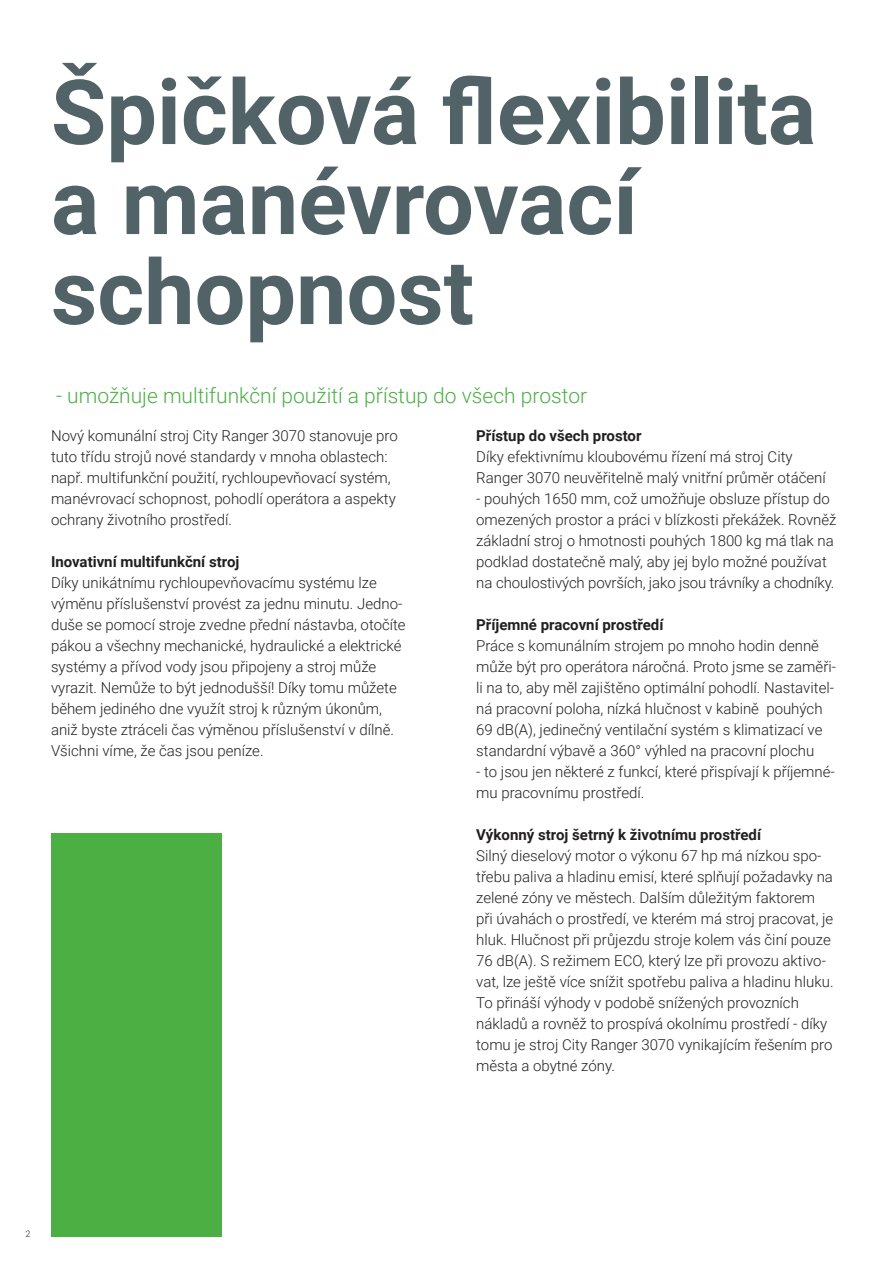
<style>
.page{position:relative;width:893px;height:1263px;background:#fff}
.page>*{position:absolute;margin:0;border:0;box-sizing:border-box;transform-origin:0 0}
.t1{font:700 90px/90px "Roboto";color:#526367}
.t2{font:300 21px "Roboto";color:#4baf44}
.t3{font:300 15px/21px "Roboto";color:#221f1f}
.t4{font:700 15px "Roboto";color:#221f1f}
.t5{font:300 9px "Roboto";color:#221f1f}
</style>
<div class="page">
<div style="left:51px;top:833px;width:170px;height:404px;background:#4baf44"></div>
<h1 class="t1" style="left:51px;top:64px;width:766px">Špičková flexibilita a manévrovací schopnost</h1>
<h2 class="t2" style="left:56px;top:381px;width:533px">- umožňuje multifunkční použití a přístup do všech prostor</h2>
<p class="t3" style="left:51px;top:426px;width:348px">Nový komunální stroj City Ranger 3070 stanovuje pro tuto třídu strojů nové standardy v mnoha oblastech: např. multifunkční použití, rychloupevňovací systém, manévrovací schopnost, pohodlí operátora a aspekty ochrany životního prostředí.</p>
<p class="t4" style="left:51px;top:551px;width:190px">Inovativní multifunkční stroj</p>
<p class="t3" style="left:51px;top:571px;width:356px">Díky unikátnímu rychloupevňovacímu systému lze výměnu příslušenství provést za jednu minutu. Jedno&shy;duše se pomocí stroje zvedne přední nástavba, otočíte pákou a všechny mechanické, hydraulické a elektrické systémy a přívod vody jsou připojeny a stroj může vyrazit. Nemůže to být jednodušší! Díky tomu můžete během jediného dne využít stroj k různým úkonům, aniž byste ztráceli čas výměnou příslušenství v dílně.<br>Všichni víme, že čas jsou peníze.</p>
<p class="t4" style="left:476px;top:425px;width:167px">Přístup do všech prostor</p>
<p class="t3" style="left:476px;top:445px;width:351px">Díky efektivnímu kloubovému řízení má stroj City<br>Ranger 3070 neuvěřitelně malý vnitřní průměr otáčení</p>
<p class="t3" style="left:476px;top:487px;width:362px">- pouhých 1650 mm, což umožňuje obsluze přístup do omezených prostor a práci v blízkosti překážek. Rovněž základní stroj o hmotnosti pouhých 1800 kg má tlak na podklad dostatečně malý, aby jej bylo možné používat na choulostivých površích, jako jsou trávníky a chodníky.</p>
<p class="t4" style="left:476px;top:614px;width:189px">Příjemné pracovní prostředí</p>
<p class="t3" style="left:476px;top:634px;width:361px">Práce s komunálním strojem po mnoho hodin denně může být pro operátora náročná. Proto jsme se zaměři&shy;li na to, aby měl zajištěno optimální pohodlí. Nastavitel&shy;ná pracovní poloha, nízká hlučnost v kabině pouhých 69 dB(A), jedinečný ventilační systém s klimatizací ve standardní výbavě a 360° výhled na pracovní plochu</p>
<p class="t3" style="left:476px;top:760px;width:360px">- to jsou jen některé z funkcí, které přispívají k příjemné&shy;mu pracovnímu prostředí.</p>
<p class="t4" style="left:476px;top:824px;width:286px">Výkonný stroj šetrný k životnímu prostředí</p>
<p class="t3" style="left:476px;top:844px;width:359px">Silný dieselový motor o výkonu 67 hp má nízkou spo&shy;třebu paliva a hladinu emisí, které splňují požadavky na zelené zóny ve městech. Dalším důležitým faktorem při úvahách o prostředí, ve kterém má stroj pracovat, je hluk. Hlučnost při průjezdu stroje kolem vás činí pouze 76 dB(A). S režimem ECO, který lze při provozu aktivo&shy;vat, lze ještě více snížit spotřebu paliva a hladinu hluku.<br>To přináší výhody v podobě snížených provozních nákladů a rovněž to prospívá okolnímu prostředí - díky tomu je stroj City Ranger 3070 vynikajícím řešením pro města a obytné zóny.</p>
<p class="t5" style="left:26px;top:1231px;width:6px">2</p>
</div>
